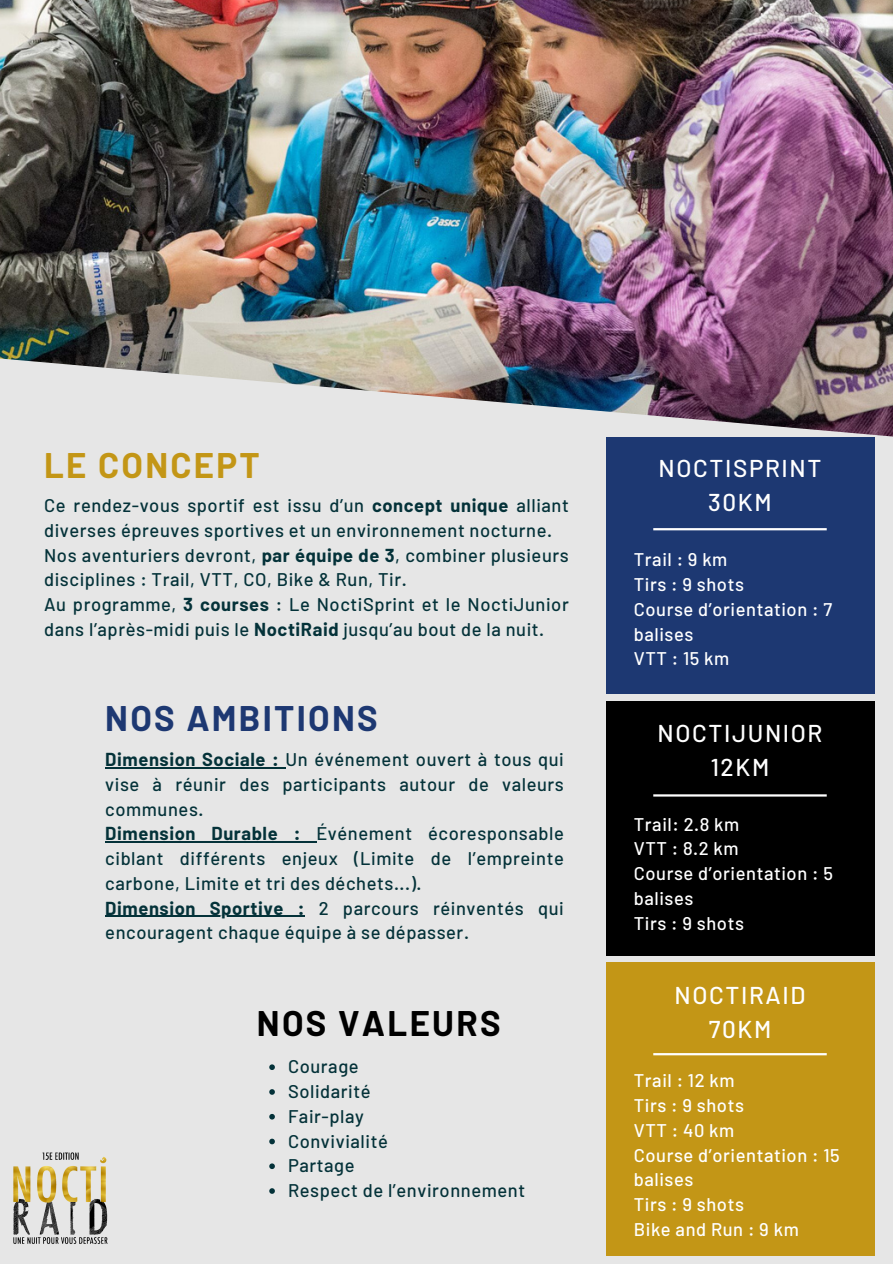
<style>
.page{position:relative;width:893px;height:1264px;background:#fff}
.page>*{position:absolute;margin:0;border:0;box-sizing:border-box;transform-origin:0 0}
.t1{font:700 34.65px "Barlow";letter-spacing:.065em;color:#1d3872}
.t2{font:700 34.65px "Barlow";letter-spacing:.065em;color:#000}
.t3{font:700 34.65px "Barlow";letter-spacing:.065em;color:#c39616}
.t4{font:500 24.3px/33.8px "Barlow";letter-spacing:.065em;color:#fff;text-align:center}
.t5{font:500 18.3px/24.8px "Barlow";letter-spacing:.03em;color:#043239}
.t6{font:500 18.3px/24.8px "Barlow";letter-spacing:.03em;color:#fff}
.s1{font-weight:700}
</style>
<div class="page">
<div style="left:0;top:0;width:892px;height:1263px;background:#e6e6e6"></div>
<img style="left:0;top:0;width:892px;height:438px">
<hr style="left:105px;top:767px;width:180px;height:1px;background:#043239">
<hr style="left:105px;top:841px;width:211px;height:1px;background:#043239">
<hr style="left:105px;top:915px;width:200px;height:1px;background:#043239">
<img style="left:13px;top:1152px;width:95px;height:92px">
<div style="left:606px;top:438px;width:267px;height:256px;background:#1d3872"></div>
<hr style="left:653px;top:528px;width:173px;height:2px;background:#fff">
<div style="left:606px;top:701px;width:267px;height:255px;background:#000"></div>
<hr style="left:653px;top:794px;width:173px;height:2px;background:#fff">
<div style="left:606px;top:962px;width:267px;height:294px;background:#c39616"></div>
<hr style="left:653px;top:1053px;width:173px;height:2px;background:#fff">
<svg style="left:269px;top:1064px;width:6px;height:6px"></svg>
<svg style="left:269px;top:1089px;width:6px;height:5px"></svg>
<svg style="left:269px;top:1114px;width:6px;height:5px"></svg>
<svg style="left:269px;top:1138px;width:6px;height:6px"></svg>
<svg style="left:269px;top:1163px;width:6px;height:6px"></svg>
<svg style="left:269px;top:1188px;width:6px;height:5px"></svg>
<p class="t3" style="left:44px;top:443px;width:217px">LE CONCEPT</p>
<p class="t5" style="left:44px;top:492px;width:526px">Ce rendez-vous sportif est issu d’un <span class="s1">concept unique</span> alliant diverses épreuves sportives et un environnement nocturne.</p>
<p class="t5" style="left:44px;top:542px;width:526px">Nos aventuriers devront, <span class="s1">par équipe de 3</span>, combiner plusieurs disciplines : Trail, VTT, CO, Bike &amp; Run, Tir.</p>
<p class="t5" style="left:44px;top:591px;width:526px">Au programme, <span class="s1">3 courses</span> : Le NoctiSprint et le NoctiJunior dans l’après-midi puis le <span class="s1">NoctiRaid</span> jusqu’au bout de la nuit.</p>
<p class="t1" style="left:105px;top:696px;width:274px">NOS AMBITIONS</p>
<p class="t5" style="left:105px;top:746px;width:460px;text-align:justify"><span class="s1">Dimension Sociale :</span> Un événement ouvert à tous qui vise à réunir des participants autour de valeurs communes.</p>
<p class="t5" style="left:105px;top:820px;width:460px;text-align:justify"><span class="s1">Dimension Durable :</span> Événement écoresponsable ciblant différents enjeux (Limite de l’empreinte carbone, Limite et tri des déchets...).</p>
<p class="t5" style="left:105px;top:895px;width:460px"><span class="s1">Dimension Sportive :</span> 2 parcours réinventés qui encouragent chaque équipe à se dépasser.</p>
<p class="t2" style="left:257px;top:1001px;width:245px">NOS VALEURS</p>
<p class="t5" style="left:288px;top:1053px;width:72px">Courage</p>
<p class="t5" style="left:288px;top:1078px;width:84px">Solidarité</p>
<p class="t5" style="left:288px;top:1103px;width:77px">Fair-play</p>
<p class="t5" style="left:288px;top:1127px;width:101px">Convivialité</p>
<p class="t5" style="left:288px;top:1152px;width:68px">Partage</p>
<p class="t5" style="left:288px;top:1177px;width:239px">Respect de l’environnement</p>
<p class="t4" style="left:658px;top:450px;width:164px">NOCTISPRINT<br>30KM</p>
<p class="t6" style="left:633px;top:546px;width:95px">Trail : 9 km</p>
<p class="t6" style="left:633px;top:571px;width:112px">Tirs : 9 shots</p>
<p class="t6" style="left:633px;top:596px;width:200px">Course d’orientation : 7 balises</p>
<p class="t6" style="left:633px;top:645px;width:97px">VTT : 15 km</p>
<p class="t4" style="left:657px;top:715px;width:166px">NOCTIJUNIOR<br>12KM</p>
<p class="t6" style="left:633px;top:810px;width:107px">Trail: 2.8 km</p>
<p class="t6" style="left:633px;top:835px;width:106px">VTT : 8.2 km</p>
<p class="t6" style="left:633px;top:860px;width:201px">Course d’orientation : 5 balises</p>
<p class="t6" style="left:633px;top:909px;width:112px">Tirs : 9 shots</p>
<p class="t4" style="left:674px;top:977px;width:132px">NOCTIRAID</p>
<p class="t4" style="left:708px;top:1011px;width:64px">70KM</p>
<p class="t6" style="left:633px;top:1067px;width:102px">Trail : 12 km</p>
<p class="t6" style="left:633px;top:1092px;width:112px">Tirs : 9 shots</p>
<p class="t6" style="left:633px;top:1117px;width:102px">VTT : 40 km</p>
<p class="t6" style="left:633px;top:1141px;width:207px">Course d’orientation : 15 balises</p>
<p class="t6" style="left:633px;top:1191px;width:112px">Tirs : 9 shots</p>
<p class="t6" style="left:633px;top:1216px;width:166px">Bike and Run : 9 km</p>
</div>
